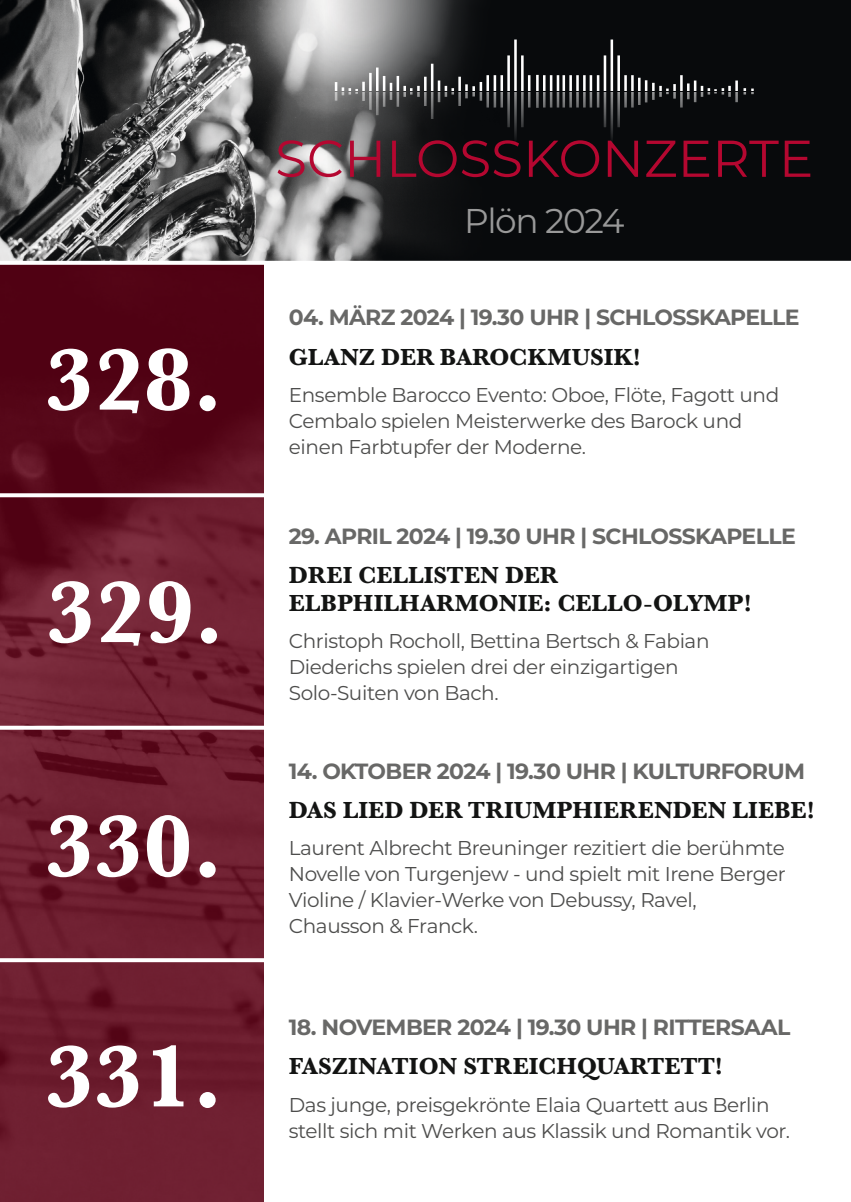
<style>
.page{position:relative;width:851px;height:1202px;background:#fff}
.page>*{position:absolute;margin:0;border:0;box-sizing:border-box;transform-origin:0 0}
.Zahl_Konzert{font:700 expanded 90px "Baskerville URW";color:#fff}
.t1{font:51.8px "Montserrat";color:#b40730}
.t2{font:34.4px "Montserrat";letter-spacing:-.04em;color:#999}
.Überschrift{font:700 expanded 24px/28px "Baskerville URW";color:#131413}
.Überschrift_Fließtex{font:700 22px "Montserrat";letter-spacing:-.03em;color:#686867}
.Fließtext{font:20px/26px "Montserrat";letter-spacing:-.02em;color:#4d4d4c}
</style>
<div class="page">
<img style="left:0;top:0;width:308px;height:261px">
<svg style="left:308px;top:0;width:542px;height:261px;background:#202223"></svg>
<hr style="left:376px;top:68px;width:2px;height:22px;background:#fff">
<hr style="left:396px;top:76px;width:3px;height:14px;background:#fff">
<hr style="left:486px;top:75px;width:3px;height:15px;background:#fff">
<hr style="left:431px;top:64px;width:2px;height:26px;background:#fff">
<hr style="left:493px;top:75px;width:3px;height:15px;background:#fff">
<hr style="left:500px;top:75px;width:3px;height:15px;background:#fff">
<hr style="left:507px;top:55px;width:3px;height:35px;background:#fff">
<hr style="left:514px;top:40px;width:2px;height:50px;background:#fff">
<hr style="left:521px;top:55px;width:2px;height:35px;background:#fff">
<hr style="left:549px;top:75px;width:3px;height:15px;background:#fff">
<hr style="left:589px;top:75px;width:3px;height:15px;background:#fff">
<hr style="left:556px;top:75px;width:3px;height:15px;background:#fff">
<hr style="left:562px;top:75px;width:3px;height:15px;background:#fff">
<hr style="left:569px;top:75px;width:3px;height:15px;background:#fff">
<hr style="left:596px;top:75px;width:3px;height:15px;background:#fff">
<hr style="left:603px;top:55px;width:3px;height:35px;background:#fff">
<hr style="left:610px;top:40px;width:3px;height:50px;background:#fff">
<hr style="left:617px;top:55px;width:3px;height:35px;background:#fff">
<svg style="left:335px;top:73px;width:36px;height:37px"></svg>
<hr style="left:376px;top:92px;width:2px;height:23px;background:#fff">
<svg style="left:383px;top:76px;width:9px;height:31px"></svg>
<hr style="left:396px;top:92px;width:3px;height:15px;background:#fff">
<svg style="left:403px;top:77px;width:23px;height:29px"></svg>
<hr style="left:486px;top:92px;width:3px;height:16px;background:#fff">
<hr style="left:431px;top:92px;width:2px;height:27px;background:#fff">
<hr style="left:493px;top:92px;width:3px;height:16px;background:#fff">
<hr style="left:500px;top:92px;width:3px;height:16px;background:#fff">
<hr style="left:507px;top:92px;width:3px;height:35px;background:#fff">
<hr style="left:514px;top:92px;width:2px;height:51px;background:#fff">
<hr style="left:521px;top:92px;width:2px;height:35px;background:#fff">
<svg style="left:528px;top:75px;width:2px;height:33px"></svg>
<hr style="left:458px;top:92px;width:3px;height:14px;background:#fff">
<svg style="left:437px;top:77px;width:45px;height:25px"></svg>
<svg style="left:536px;top:75px;width:9px;height:33px"></svg>
<hr style="left:549px;top:92px;width:3px;height:16px;background:#fff">
<hr style="left:589px;top:92px;width:3px;height:16px;background:#fff">
<hr style="left:556px;top:92px;width:3px;height:16px;background:#fff">
<hr style="left:562px;top:92px;width:3px;height:16px;background:#fff">
<hr style="left:569px;top:92px;width:3px;height:16px;background:#fff">
<svg style="left:576px;top:75px;width:9px;height:33px"></svg>
<hr style="left:596px;top:92px;width:3px;height:16px;background:#fff">
<hr style="left:603px;top:92px;width:3px;height:35px;background:#fff">
<svg style="left:743px;top:88px;width:10px;height:7px"></svg>
<hr style="left:610px;top:92px;width:3px;height:51px;background:#fff">
<hr style="left:617px;top:92px;width:3px;height:35px;background:#fff">
<svg style="left:624px;top:75px;width:113px;height:33px;background:#2a2c2d"></svg>
<svg style="left:0;top:265px;width:264px;height:937px;background:#671729"></svg>
<hr style="left:0;top:493px;width:850px;height:4px;background:#fff">
<hr style="left:0;top:726px;width:850px;height:4px;background:#fff">
<hr style="left:0;top:958px;width:850px;height:4px;background:#fff">
<p class="Zahl_Konzert" style="left:45px;top:327px;width:179px">328.</p>
<p class="Zahl_Konzert" style="left:47px;top:560px;width:179px">329.</p>
<p class="Zahl_Konzert" style="left:45px;top:793px;width:179px">330.</p>
<p class="Zahl_Konzert" style="left:45px;top:1024px;width:179px">331.</p>
<h2 class="t1" style="left:275px;top:123px;width:539px">SCHLOSSKONZERTE</h2>
<h3 class="t2" style="left:464px;top:197px;width:162px">Plön 2024</h3>
<p class="Überschrift_Fließtex" style="left:289px;top:302px;width:512px">04. MÄRZ 2024 | 19.30 UHR | SCHLOSSKAPELLE</p>
<p class="Überschrift" style="left:289px;top:344px;width:353px">GLANZ DER BAROCKMUSIK!</p>
<p class="Fließtext" style="left:289px;top:381px;width:492px">Ensemble Barocco Evento: Oboe, Flöte, Fagott und<br>Cembalo spielen Meisterwerke des Barock und</p>
<p class="Fließtext" style="left:289px;top:433px;width:299px">einen Farbtupfer der Moderne.</p>
<p class="Überschrift_Fließtex" style="left:289px;top:520px;width:508px">29. APRIL 2024 | 19.30 UHR | SCHLOSSKAPELLE</p>
<p class="Überschrift" style="left:289px;top:562px;width:464px">DREI CELLISTEN DER<br>ELBPHILHARMONIE: CELLO-OLYMP!</p>
<p class="Fließtext" style="left:289px;top:628px;width:422px">Christoph Rocholl, Bettina Bertsch &amp; Fabian<br>Diederichs spielen drei der einzigartigen</p>
<p class="Fließtext" style="left:289px;top:680px;width:211px">Solo-Suiten von Bach.</p>
<p class="Überschrift_Fließtex" style="left:289px;top:755px;width:517px">14. OKTOBER 2024 | 19.30 UHR | KULTURFORUM</p>
<p class="Überschrift" style="left:289px;top:797px;width:527px">DAS LIED DER TRIUMPHIERENDEN LIEBE!</p>
<p class="Fließtext" style="left:289px;top:835px;width:498px;text-align:justify">Laurent Albrecht Breuninger rezitiert die berühmte Novelle von Turgenjew - und spielt mit Irene Berger Violine / Klavier-Werke von Debussy, Ravel,</p>
<p class="Fließtext" style="left:289px;top:913px;width:191px">Chausson &amp; Franck.</p>
<p class="Überschrift_Fließtex" style="left:289px;top:1011px;width:503px">18. NOVEMBER 2024 | 19.30 UHR | RITTERSAAL</p>
<p class="Überschrift" style="left:289px;top:1053px;width:435px">FASZINATION STREICHQUARTETT!</p>
<p class="Fließtext" style="left:289px;top:1091px;width:503px">Das junge, preisgekrönte Elaia Quartett aus Berlin stellt sich mit Werken aus Klassik und Romantik vor.</p>
</div>
